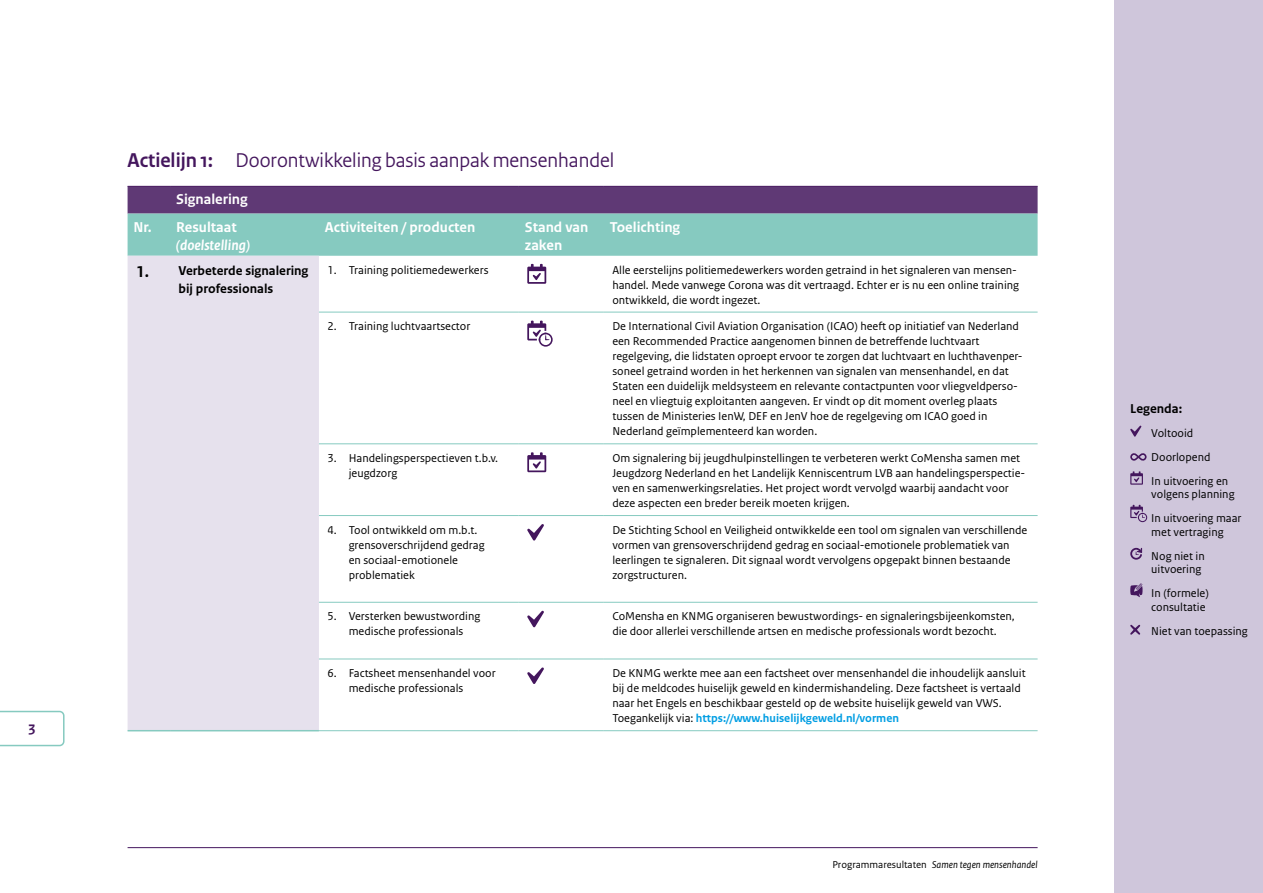
<style>
.page{position:relative;width:1263px;height:893px;background:#fff}
.page>*{position:absolute;margin:0;border:0;box-sizing:border-box;transform-origin:0 0}
._04_RO_Paragraafkop{font:21px "Rijksoverheid Sans Heading";color:#44165d}
.Cijfer{font:700 16.5px "Rijksoverheid Sans Text";color:#000}
.Tabel_kop{font:700 15px/18px "Rijksoverheid Sans Text";color:#fff}
.Tabel_kop-2{font:italic 700 15px/18px "Rijksoverheid Sans Text";color:#fff}
._30_RO_Tabel_Kop{font:700 15px "Rijksoverheid Sans Text";color:#fff}
.t1{font:700 15px "Rijksoverheid Sans Text TT";color:#44165d}
.Resultaat{font:700 13.5px/18px "Rijksoverheid Sans Text";color:#000}
._32_RO_Tabel_Broodte{font:12px/15px "Rijksoverheid Sans Text";color:#000}
.t2{font:italic 10.5px "Rijksoverheid Sans Text";color:#000}
.s1{font-weight:700}
.s2{font-style:normal}
.s3{font-weight:700;color:#009ee3}
</style>
<div class="page">
<hr style="left:128px;top:847px;width:909px;height:1px;background:#44165d">
<svg style="left:0;top:711px;width:65px;height:35px"></svg>
<div style="left:1114px;top:0;width:149px;height:893px;background:#cfc6db"></div>
<svg style="left:1130px;top:426px;width:11px;height:11px"></svg>
<svg style="left:1130px;top:453px;width:16px;height:8px"></svg>
<svg style="left:1130px;top:471px;width:13px;height:14px"></svg>
<svg style="left:1130px;top:505px;width:17px;height:17px"></svg>
<svg style="left:1130px;top:548px;width:12px;height:12px"></svg>
<svg style="left:1130px;top:583px;width:12px;height:14px"></svg>
<svg style="left:1130px;top:625px;width:10px;height:10px"></svg>
<svg style="left:128px;top:187px;width:909px;height:69px;background:#7792a3"></svg>
<div style="left:128px;top:256px;width:191px;height:474px;background:#e6e1ed"></div>
<hr style="left:128px;top:186px;width:42px;height:1px;background:#44165d">
<hr style="left:170px;top:186px;width:149px;height:1px;background:#44165d">
<hr style="left:319px;top:186px;width:200px;height:1px;background:#44165d">
<hr style="left:519px;top:186px;width:85px;height:1px;background:#44165d">
<hr style="left:604px;top:186px;width:433px;height:1px;background:#44165d">
<hr style="left:319px;top:312px;width:200px;height:1px;background:#86cac0">
<hr style="left:519px;top:312px;width:85px;height:1px;background:#86cac0">
<hr style="left:604px;top:312px;width:433px;height:1px;background:#86cac0">
<hr style="left:319px;top:443px;width:200px;height:1px;background:#86cac0">
<hr style="left:519px;top:443px;width:85px;height:1px;background:#86cac0">
<hr style="left:604px;top:443px;width:433px;height:1px;background:#86cac0">
<hr style="left:319px;top:515px;width:200px;height:1px;background:#86cac0">
<hr style="left:519px;top:515px;width:85px;height:1px;background:#86cac0">
<hr style="left:604px;top:515px;width:433px;height:1px;background:#86cac0">
<hr style="left:319px;top:602px;width:200px;height:1px;background:#86cac0">
<hr style="left:519px;top:602px;width:85px;height:1px;background:#86cac0">
<hr style="left:604px;top:602px;width:433px;height:1px;background:#86cac0">
<hr style="left:319px;top:659px;width:200px;height:1px;background:#86cac0">
<hr style="left:519px;top:659px;width:85px;height:1px;background:#86cac0">
<hr style="left:604px;top:659px;width:433px;height:1px;background:#86cac0">
<hr style="left:319px;top:730px;width:200px;height:1px;background:#86cac0">
<hr style="left:519px;top:730px;width:85px;height:1px;background:#86cac0">
<hr style="left:604px;top:730px;width:433px;height:1px;background:#86cac0">
<hr style="left:170px;top:730px;width:149px;height:1px;background:#86cac0">
<hr style="left:128px;top:730px;width:42px;height:1px;background:#86cac0">
<svg style="left:527px;top:264px;width:19px;height:20px"></svg>
<svg style="left:527px;top:321px;width:26px;height:26px"></svg>
<svg style="left:527px;top:452px;width:19px;height:20px"></svg>
<svg style="left:527px;top:524px;width:17px;height:16px"></svg>
<svg style="left:527px;top:611px;width:17px;height:16px"></svg>
<svg style="left:527px;top:667px;width:17px;height:17px"></svg>
<p class="t1" style="left:28px;top:719px;width:8px">3</p>
<p class="_04_RO_Paragraafkop" style="left:128px;top:148px;width:488px"><span class="s1">Actielijn 1:</span> Doorontwikkeling basis aanpak mensenhandel</p>
<p class="_30_RO_Tabel_Kop" style="left:176px;top:191px;width:73px">Signalering</p>
<p class="Tabel_kop" style="left:134px;top:218px;width:20px">Nr.</p>
<p class="Tabel_kop-2" style="left:176px;top:218px;width:75px"><span class="s2">Resultaat </span>(doelstelling)</p>
<p class="Tabel_kop" style="left:325px;top:218px;width:152px">Activiteiten / producten</p>
<p class="Tabel_kop" style="left:525px;top:218px;width:65px">Stand van zaken</p>
<p class="Tabel_kop" style="left:610px;top:218px;width:72px">Toelichting</p>
<p class="Cijfer" style="left:136px;top:263px;width:14px">1.</p>
<p class="Resultaat" style="left:179px;top:262px;width:131px">Verbeterde signalering bij professionals</p>
<p class="_32_RO_Tabel_Broodte" style="left:327px;top:262px;width:163px">1. Training politiemedewerkers</p>
<p class="_32_RO_Tabel_Broodte" style="left:612px;top:262px;width:408px">Alle eerstelijns politiemedewerkers worden getraind in het signaleren van mensen&shy;handel. Mede vanwege Corona was dit vertraagd. Echter er is nu een online training ontwikkeld, die wordt ingezet.</p>
<p class="_32_RO_Tabel_Broodte" style="left:327px;top:319px;width:144px">2. Training luchtvaartsector</p>
<p class="_32_RO_Tabel_Broodte" style="left:612px;top:319px;width:412px">De International Civil Aviation Organisation (ICAO) heeft op initiatief van Nederland een Recommended Practice aangenomen binnen de betreffende luchtvaart regelgeving, die lidstaten oproept ervoor te zorgen dat luchtvaart en luchthavenper&shy;soneel getraind worden in het herkennen van signalen van mensenhandel, en dat Staten een duidelijk meldsysteem en relevante contactpunten voor vliegveldperso&shy;neel en vliegtuig exploitanten aangeven. Er vindt op dit moment overleg plaats tussen de Ministeries IenW, DEF en JenV hoe de regelgeving om ICAO goed in Nederland geïmplementeerd kan worden.</p>
<p class="_32_RO_Tabel_Broodte" style="left:349px;top:451px;width:151px;text-indent:-21px">3. Handelingsperspectieven t.b.v. jeugdzorg</p>
<p class="_32_RO_Tabel_Broodte" style="left:612px;top:451px;width:414px">Om signalering bij jeugdhulpinstellingen te verbeteren werkt CoMensha samen met Jeugdzorg Nederland en het Landelijk Kenniscentrum LVB aan handelingsperspectie&shy;ven en samenwerkingsrelaties. Het project wordt vervolgd waarbij aandacht voor deze aspecten een breder bereik moeten krijgen.</p>
<p class="_32_RO_Tabel_Broodte" style="left:349px;top:522px;width:137px;text-indent:-21px">4. Tool ontwikkeld om m.b.t. grensoverschrijdend gedrag en sociaal-emotionele problematiek</p>
<p class="_32_RO_Tabel_Broodte" style="left:612px;top:522px;width:417px">De Stichting School en Veiligheid ontwikkelde een tool om signalen van verschillende vormen van grensoverschrijdend gedrag en sociaal-emotionele problematiek van leerlingen te signaleren. Dit signaal wordt vervolgens opgepakt binnen bestaande zorgstructuren.</p>
<p class="_32_RO_Tabel_Broodte" style="left:327px;top:609px;width:154px;text-align:center">5. Versterken bewustwording medische professionals</p>
<p class="_32_RO_Tabel_Broodte" style="left:612px;top:609px;width:404px">CoMensha en KNMG organiseren bewustwordings- en signaleringsbijeenkomsten, die door allerlei verschillende artsen en medische professionals wordt bezocht.</p>
<p class="_32_RO_Tabel_Broodte" style="left:349px;top:666px;width:148px;text-indent:-21px">6. Factsheet mensenhandel voor medische professionals</p>
<p class="_32_RO_Tabel_Broodte" style="left:612px;top:666px;width:415px">De KNMG werkte mee aan een factsheet over mensenhandel die inhoudelijk aansluit bij de meldcodes huiselijk geweld en kindermishandeling. Deze factsheet is vertaald naar het Engels en beschikbaar gesteld op de website huiselijk geweld van VWS.<br>Toegankelijk via: <span class="s3">https://www.huiselijkgeweld.nl/vormen</span></p>
<p class="t2" style="left:832px;top:858px;width:207px"><span class="s2">Programmaresultaten</span> Samen tegen mensenhandel</p>
<p class="Resultaat" style="left:1130px;top:399px;width:53px">Legenda:</p>
<p class="_32_RO_Tabel_Broodte" style="left:1151px;top:421px;width:78px;line-height:24px">Voltooid<br>Doorlopend<br>In uitvoering en</p>
<p class="_32_RO_Tabel_Broodte" style="left:1151px;top:482px;width:92px;line-height:24px">volgens planning<br>In uitvoering maar</p>
<p class="_32_RO_Tabel_Broodte" style="left:1151px;top:520px;width:74px;line-height:24px">met vertraging<br>Nog niet in</p>
<p class="_32_RO_Tabel_Broodte" style="left:1151px;top:557px;width:59px;line-height:24px">uitvoering<br>In (formele)</p>
<p class="_32_RO_Tabel_Broodte" style="left:1151px;top:595px;width:98px;line-height:24px">consultatie<br>Niet van toepassing</p>
</div>
